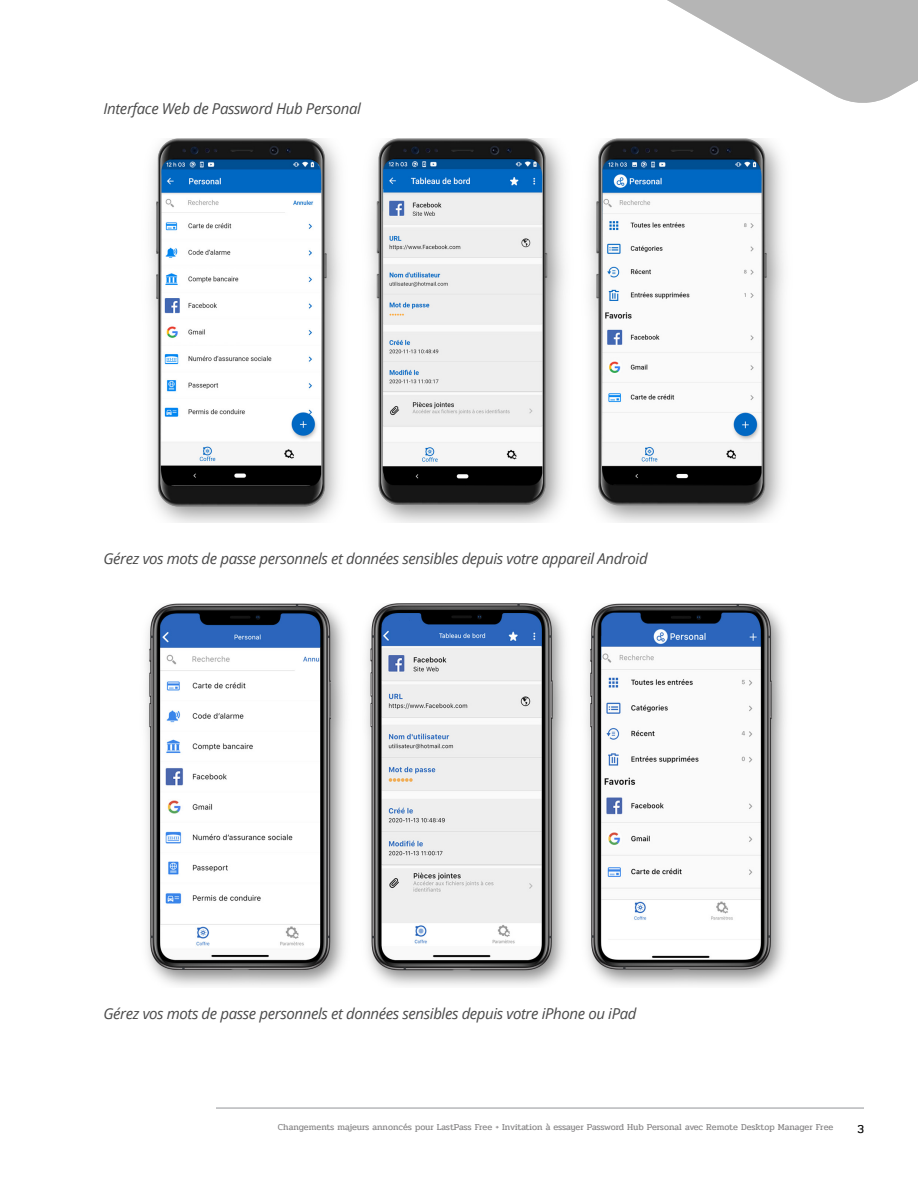
<style>
.page{position:relative;width:918px;height:1188px;background:#fff}
.page>*{position:absolute;margin:0;border:0;box-sizing:border-box;transform-origin:0 0}
.t1{font:italic 15px "Open Sans";letter-spacing:-.025em;color:#4a4a4a}
.t2{font:12px "Pridi";color:#000}
.t3{font:9px "Pridi";color:#858485}
</style>
<div class="page">
<hr style="left:216px;top:1108px;width:648px;height:1px;background:#939598">
<svg style="left:667px;top:0;width:251px;height:103px"></svg>
<img style="left:150px;top:139px;width:634px;height:384px">
<img style="left:146px;top:603px;width:639px;height:383px">
<p class="t1" style="left:104px;top:99px;width:259px">Interface Web de Password Hub Personal</p>
<p class="t1" style="left:104px;top:548px;width:546px">Gérez vos mots de passe personnels et données sensibles depuis votre appareil Android</p>
<p class="t1" style="left:104px;top:1004px;width:535px">Gérez vos mots de passe personnels et données sensibles depuis votre iPhone ou iPad</p>
<p class="t3" style="left:278px;top:1121px;width:557px">Changements majeurs annoncés pour LastPass Free + Invitation à essayer Password Hub Personal avec Remote Desktop Manager Free</p>
<p class="t2" style="left:857px;top:1121px;width:8px">3</p>
</div>
